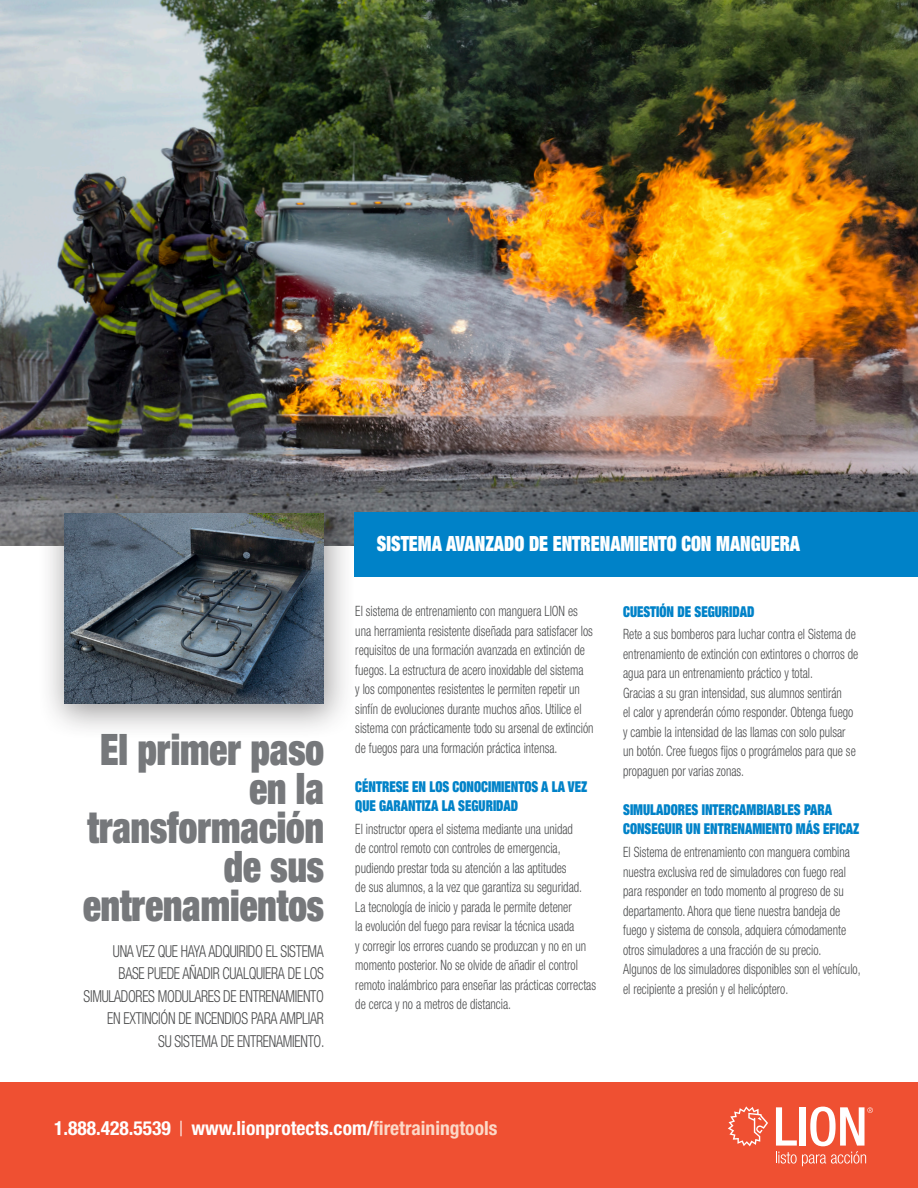
<style>
.page{position:relative;width:918px;height:1188px;background:#fff}
.page>*{position:absolute;margin:0;border:0;box-sizing:border-box;transform-origin:0 0}
.t1{font:900 condensed 43.5px/39px "Helvetica Neue LT Std";color:#76787b;text-align:right;scale:.85 1}
.t2{font:900 condensed 21px "Helvetica Neue LT Std";color:#fff;scale:.85 1}
.t3{font:700 condensed 19.5px "Helvetica Neue LT Std";color:#fff}
.t4{font:300 condensed 16.5px/22.5px "Helvetica Neue LT Std";letter-spacing:-.02em;color:#4b4c4d;text-align:right;scale:.85 1}
.t5{font:900 condensed 15px/19.5px "Helvetica Neue LT Std";color:#0082c8;scale:.85 1}
.t6{font:300 condensed 14.25px/19.5px "Helvetica Neue LT Std";color:#4b4c4d;scale:.85 1}
.s1{font-weight:300;font-size:21px}
.s2{color:#fcd8c7}
</style>
<div class="page">
<img style="left:0;top:0;width:918px;height:545px">
<div style="left:354px;top:513px;width:564px;height:64px;background:#0082c8"></div>
<div style="left:0;top:1083px;width:918px;height:105px;background:#ef5032"></div>
<div style="left:37px;top:489px;width:319px;height:251px;background:#231f20;opacity:.45"></div>
<img style="left:64px;top:513px;width:259px;height:191px">
<svg style="left:728px;top:1106px;width:40px;height:40px"></svg>
<svg style="left:776px;top:1107px;width:97px;height:59px"></svg>
<p class="t1" style="left:83px;top:729px;width:285px">El primer paso en la transformación de sus entrenamientos</p>
<p class="t4" style="left:84px;top:939px;width:285px">UNA VEZ QUE HAYA ADQUIRIDO EL SISTEMA BASE PUEDE AÑADIR CUALQUIERA DE LOS SIMULADORES MODULARES DE ENTRENAMIENTO EN EXTINCIÓN DE INCENDIOS PARA AMPLIAR<br>SU SISTEMA DE ENTRENAMIENTO.</p>
<p class="t2" style="left:377px;top:530px;width:499px">SISTEMA AVANZADO DE ENTRENAMIENTO CON MANGUERA</p>
<p class="t6" style="left:355px;top:601px;width:282px">El sistema de entrenamiento con manguera LION es una herramienta resistente diseñada para satisfacer los requisitos de una formación avanzada en extinción de fuegos. La estructura de acero inoxidable del sistema<br>y los componentes resistentes le permiten repetir un sinfín de evoluciones durante muchos años. Utilice el sistema con prácticamente todo su arsenal de extinción de fuegos para una formación práctica intensa.</p>
<p class="t5" style="left:355px;top:776px;width:274px">CÉNTRESE EN LOS CONOCIMIENTOS A LA VEZ<br>QUE GARANTIZA LA SEGURIDAD</p>
<p class="t6" style="left:355px;top:819px;width:285px">El instructor opera el sistema mediante una unidad<br>de control remoto con controles de emergencia, pudiendo prestar toda su atención a las aptitudes<br>de sus alumnos, a la vez que garantiza su seguridad.<br>La tecnología de inicio y parada le permite detener<br>la evolución del fuego para revisar la técnica usada<br>y corregir los errores cuando se produzcan y no en un momento posterior. No se olvide de añadir el control remoto inalámbrico para enseñar las prácticas correctas de cerca y no a metros de distancia.</p>
<p class="t5" style="left:623px;top:601px;width:156px">CUESTIÓN DE SEGURIDAD</p>
<p class="t6" style="left:623px;top:625px;width:278px">Rete a sus bomberos para luchar contra el Sistema de entrenamiento de extinción con extintores o chorros de agua para un entrenamiento práctico y total.<br>Gracias a su gran intensidad, sus alumnos sentirán<br>el calor y aprenderán cómo responder. Obtenga fuego y cambie la intensidad de las llamas con solo pulsar un botón. Cree fuegos fijos o prográmelos para que se propaguen por varias zonas.</p>
<p class="t5" style="left:623px;top:799px;width:279px">SIMULADORES INTERCAMBIABLES PARA<br>CONSEGUIR UN ENTRENAMIENTO MÁS EFICAZ</p>
<p class="t6" style="left:623px;top:842px;width:281px">El Sistema de entrenamiento con manguera combina nuestra exclusiva red de simuladores con fuego real para responder en todo momento al progreso de su departamento. Ahora que tiene nuestra bandeja de fuego y sistema de consola, adquiera cómodamente otros simuladores a una fracción de su precio.<br>Algunos de los simuladores disponibles son el vehículo, el recipiente a presión y el helicóptero.</p>
<p class="t3" style="left:54px;top:1116px;width:445px">1.888.428.5539 <span class="s1">|</span> www.lionprotects.com/<span class="s2">firetrainingtools</span></p>
</div>
